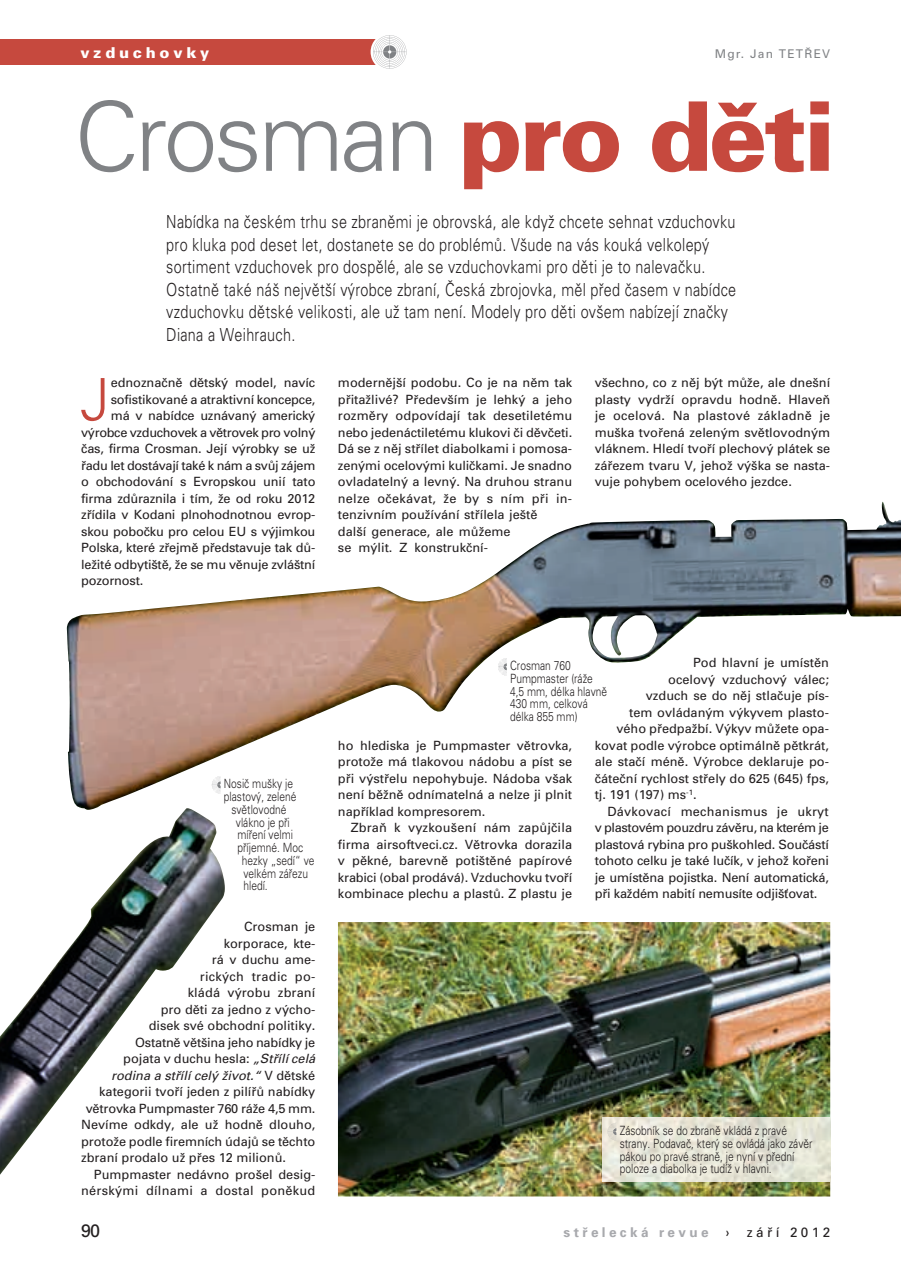
<style>
.page{position:relative;width:901px;height:1274px;background:#fff}
.page>*{position:absolute;margin:0;border:0;box-sizing:border-box;transform-origin:0 0}
.t1{font:300 96px "Univers CE";letter-spacing:-.035em;color:#808285}
.t2{font:300 58.35px "Univers CE";color:#c6493e}
.t3{font:300 18px/22.5px "Univers CE";letter-spacing:.02em;color:#231f20;scale:.8 1}
.t4{font:18px "Univers CE";color:#231f20}
.t5{font:900 15px "Univers CE";letter-spacing:.25em;color:#fff}
.t6{font:700 13.5px "Univers CE";letter-spacing:.25em;color:#a8a9ad}
.t7{font:13.5px "Univers CE";letter-spacing:.25em;color:#231f20}
.t8{font:12.75px/16.5px "Univers CE";color:#231f20;text-align:justify}
.t9{font:300 12.75px/12.8px "Univers CE";color:#231f20;scale:.8 1}
.t10{font:12.75px "Univers CE";letter-spacing:.02em;color:#231f20}
.t11{font:12.75px "Univers CE";letter-spacing:-.025em;color:#231f20}
.t12{font:12.75px "Univers CE";letter-spacing:-.03em;color:#231f20}
.t13{font:italic 12.75px "Univers CE";color:#231f20}
.t14{font:12px "Univers CE";letter-spacing:.1em;color:#808285}
.s1{font-weight:900;color:#c6493e}
.s2{font-style:italic}
.s3{font-style:normal}
</style>
<div class="page">
<div style="left:0;top:39px;width:389px;height:26px;background:#c6493e"></div>
<svg style="left:370px;top:33px;width:39px;height:38px"></svg>
<svg style="left:373px;top:35px;width:33px;height:34px"></svg>
<img style="left:67px;top:501px;width:833px;height:307px">
<img style="left:0;top:808px;width:225px;height:367px">
<img style="left:338px;top:922px;width:491px;height:274px">
<svg style="left:498px;top:658px;width:8px;height:17px"></svg>
<svg style="left:212px;top:776px;width:8px;height:17px"></svg>
<svg style="left:829px;top:1116px;width:2px;height:65px"></svg>
<img style="left:602px;top:1116px;width:227px;height:65px">
<svg style="left:607px;top:1122px;width:9px;height:18px"></svg>
<p class="t5" style="left:80px;top:44px;width:130px">vzduchovky</p>
<p class="t14" style="left:714px;top:47px;width:117px">Mgr. Jan TETŘEV</p>
<h1 class="t1" style="left:74px;top:83px;width:762px">Crosman <span class="s1">pro děti</span></h1>
<p class="t3" style="left:166px;top:211px;width:713px">Nabídka na českém trhu se zbraněmi je obrovská, ale když chcete sehnat vzduchovku pro kluka pod deset let, dostanete se do problémů. Všude na vás kouká velkolepý sortiment vzduchovek pro dospělé, ale se vzduchovkami pro děti je to nalevačku.<br>Ostatně také náš největší výrobce zbraní, Česká zbrojovka, měl před časem v nabídce vzduchovku dětské velikosti, ale už tam není. Modely pro děti ovšem nabízejí značky Diana a Weihrauch.</p>
<h2 class="t2" style="left:80px;top:366px;width:31px">J</h2>
<p class="t8" style="left:111px;top:374px;width:206px">ednoznačně dětský model, navíc</p>
<p class="t8" style="left:111px;top:391px;width:206px">sofistikované a atraktivní koncepce,</p>
<p class="t8" style="left:111px;top:407px;width:206px">má v nabídce uznávaný americký</p>
<p class="t11" style="left:81px;top:425px;width:236px">výrobce vzduchovek a větrovek pro volný</p>
<p class="t8" style="left:81px;top:440px;width:236px">čas, firma Crosman. Její výrobky se už</p>
<p class="t11" style="left:81px;top:458px;width:236px">řadu let dostávají také k nám a svůj zájem</p>
<p class="t8" style="left:81px;top:473px;width:236px">o obchodování s Evropskou unií tato</p>
<p class="t8" style="left:81px;top:490px;width:235px">firma zdůraznila i tím, že od roku 2012</p>
<p class="t8" style="left:81px;top:506px;width:236px">zřídila v Kodani plnohodnotnou evrop-</p>
<p class="t8" style="left:81px;top:523px;width:236px">skou pobočku pro celou EU s výjimkou</p>
<p class="t8" style="left:81px;top:539px;width:235px">Polska, které zřejmě představuje tak dů-</p>
<p class="t8" style="left:81px;top:556px;width:236px">ležité odbytiště, že se mu věnuje zvláštní</p>
<p class="t8" style="left:81px;top:572px;width:64px">pozornost.</p>
<p class="t8" style="left:338px;top:374px;width:236px;text-align:left">modernější podobu. Co je na něm tak přitažlivé? Především je lehký a jeho rozměry odpovídají tak desetiletému nebo jedenáctiletému klukovi či děvčeti.<br>Dá se z něj střílet diabolkami i pomosa&shy;zenými ocelovými kuličkami. Je snadno ovladatelný a levný. Na druhou stranu nelze očekávat, že by s ním při in&shy;tenzivním používání střílela ještě<br>další generace, ale můžeme<br>se mýlit. Z konstrukční-</p>
<p class="t8" style="left:594px;top:374px;width:237px">všechno, co z něj být může, ale dnešní plasty vydrží opravdu hodně. Hlaveň je ocelová. Na plastové základně je muška tvořená zeleným světlovodným vláknem. Hledí tvoří plechový plátek se zářezem tvaru V, jehož výška se nasta&shy;vuje pohybem ocelového jezdce.</p>
<p class="t9" style="left:224px;top:777px;width:88px">Nosič mušky je</p>
<p class="t9" style="left:224px;top:790px;width:92px">plastový, zelené</p>
<p class="t9" style="left:231px;top:803px;width:70px">světlovodné</p>
<p class="t9" style="left:236px;top:815px;width:69px">vlákno je při</p>
<p class="t9" style="left:237px;top:828px;width:71px">míření velmi</p>
<p class="t9" style="left:237px;top:841px;width:84px">příjemné. Moc</p>
<p class="t9" style="left:242px;top:854px;width:92px">hezky „sedí“ ve</p>
<p class="t9" style="left:243px;top:866px;width:82px">velkém zářezu</p>
<p class="t9" style="left:243px;top:879px;width:32px">hledí.</p>
<p class="t8" style="left:244px;top:918px;width:73px">Crosman je</p>
<p class="t8" style="left:224px;top:935px;width:93px">korporace, kte-</p>
<p class="t8" style="left:212px;top:951px;width:105px">rá v duchu ame-</p>
<p class="t10" style="left:200px;top:968px;width:117px">rických tradic po-</p>
<p class="t8" style="left:188px;top:984px;width:129px">kládá výrobu zbraní</p>
<p class="t8" style="left:161px;top:1001px;width:156px">pro děti za jedno z výcho-</p>
<p class="t8" style="left:149px;top:1017px;width:168px">disek své obchodní politiky.</p>
<p class="t8" style="left:135px;top:1034px;width:181px">Ostatně většina jeho nabídky je</p>
<p class="t8" style="left:123px;top:1050px;width:193px">pojata v duchu hesla: <span class="s2">„Střílí celá</span></p>
<p class="t13" style="left:111px;top:1067px;width:206px">rodina a střílí celý život.“ <span class="s3">V dětské</span></p>
<p class="t8" style="left:99px;top:1083px;width:218px">kategorii tvoří jeden z pilířů nabídky</p>
<p class="t8" style="left:86px;top:1099px;width:231px">větrovka Pumpmaster 760 ráže 4,5 mm.</p>
<p class="t8" style="left:81px;top:1116px;width:235px">Nevíme odkdy, ale už hodně dlouho,</p>
<p class="t8" style="left:81px;top:1132px;width:235px">protože podle firemních údajů se těchto</p>
<p class="t8" style="left:81px;top:1149px;width:206px">zbraní prodalo už přes 12 milionů.</p>
<p class="t8" style="left:94px;top:1165px;width:223px">Pumpmaster nedávno prošel desig-</p>
<p class="t10" style="left:81px;top:1183px;width:235px">nérskými dílnami a dostal poněkud</p>
<h3 class="t4" style="left:81px;top:1219px;width:21px">90</h3>
<p class="t8" style="left:692px;top:654px;width:137px">Pod hlavní je umístěn</p>
<p class="t8" style="left:668px;top:671px;width:162px">ocelový vzduchový válec;</p>
<p class="t8" style="left:645px;top:687px;width:185px">vzduch se do něj stlačuje pís-</p>
<p class="t8" style="left:629px;top:704px;width:201px">tem ovládaným výkyvem plasto-</p>
<p class="t8" style="left:616px;top:720px;width:214px">vého předpažbí. Výkyv můžete opa-</p>
<p class="t8" style="left:594px;top:737px;width:235px">kovat podle výrobce optimálně pětkrát,</p>
<p class="t8" style="left:594px;top:753px;width:235px">ale stačí méně. Výrobce deklaruje po-</p>
<p class="t8" style="left:594px;top:770px;width:236px">čáteční rychlost střely do 625 (645) fps,</p>
<p class="t8" style="left:594px;top:786px;width:103px">tj. 191 (197) ms<sup>-1</sup>.</p>
<p class="t10" style="left:607px;top:804px;width:223px">Dávkovací mechanismus je ukryt</p>
<p class="t12" style="left:594px;top:820px;width:235px">v plastovém pouzdru závěru, na kterém je</p>
<p class="t8" style="left:594px;top:836px;width:236px">plastová rybina pro puškohled. Součástí</p>
<p class="t8" style="left:594px;top:852px;width:235px">tohoto celku je také lučík, v jehož kořeni</p>
<p class="t8" style="left:594px;top:869px;width:236px">je umístěna pojistka. Není automatická,</p>
<p class="t8" style="left:594px;top:885px;width:224px">při každém nabití nemusíte odjišťovat.</p>
<p class="t9" style="left:510px;top:659px;width:123px">Crosman 760<br>Pumpmaster (ráže<br>4,5 mm, délka hlavně<br>430 mm, celková délka 855 mm)</p>
<p class="t8" style="left:338px;top:737px;width:236px">ho hlediska je Pumpmaster větrovka, protože má tlakovou nádobu a píst se při výstřelu nepohybuje. Nádoba však není běžně odnímatelná a nelze ji plnit například kompresorem.</p>
<p class="t8" style="left:338px;top:819px;width:236px;text-indent:13px">Zbraň k vyzkoušení nám zapůjčila firma airsoftveci.cz. Větrovka dorazila v pěkné, barevně potištěné papírové krabici (obal prodává). Vzduchovku tvoří kombinace plechu a plastů. Z plastu je</p>
<p class="t9" style="left:619px;top:1124px;width:242px">Zásobník se do zbraně vkládá z pravé strany. Podavač, který se ovládá jako závěr pákou po pravé straně, je nyní v přední poloze a diabolka je tudíž v hlavni.</p>
<p class="t6" style="left:563px;top:1224px;width:146px">střelecká revue</p>
<p class="t7" style="left:725px;top:1224px;width:5px">›</p>
<p class="t7" style="left:746px;top:1224px;width:85px">září 2012</p>
</div>
